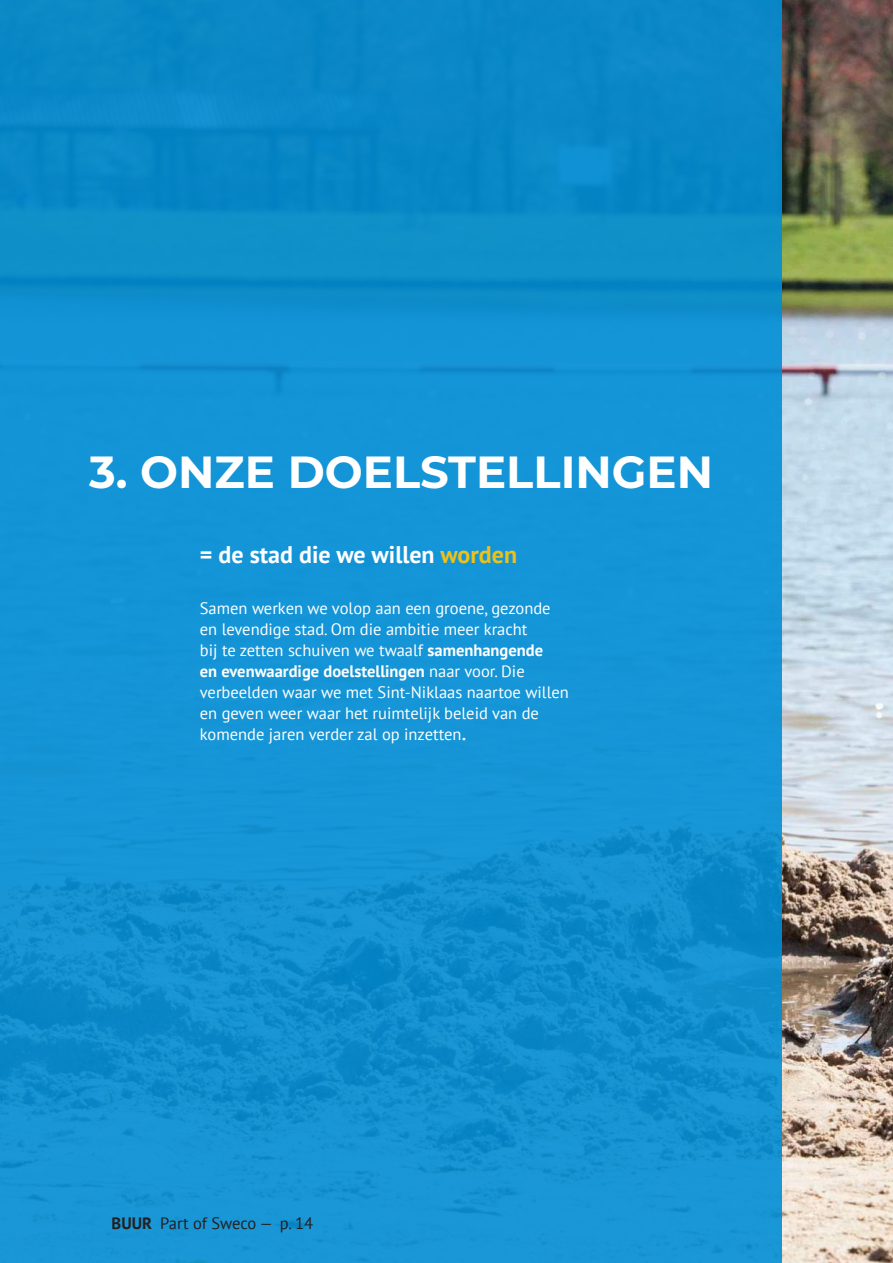
<style>
.page{position:relative;width:893px;height:1263px;background:#fff}
.page>*{position:absolute;margin:0;border:0;box-sizing:border-box;transform-origin:0 0}
.t1{font:700 45px "Montserrat";color:#fff}
.t2{font:700 24px "PT Sans";color:#fff}
.t3{font:16.5px/21px "PT Sans";color:#fff}
.t4{font:16.5px "PT Sans";letter-spacing:-.01em;color:#231f20}
.s1{color:#edc11c}
.s2{font-weight:700}
.s3{font-size:24px}
</style>
<div class="page">
<img style="left:781px;top:0;width:112px;height:1263px">
<div style="left:0;top:0;width:781px;height:1263px;background:linear-gradient(to right,#1291d1,#1190d0)"></div>
<h1 class="t1" style="left:89px;top:440px;width:625px">3. ONZE DOELSTELLINGEN</h1>
<h2 class="t2" style="left:200px;top:538px;width:319px">= de stad die we willen <span class="s1">worden</span></h2>
<p class="t3" style="left:200px;top:597px;width:371px">Samen werken we volop aan een groene, gezonde en levendige stad. Om die ambitie meer kracht<br>bij te zetten schuiven we twaalf <span class="s2">samenhangende<br>en evenwaardige doelstellingen</span> naar voor. Die verbeelden waar we met Sint-Niklaas naartoe willen en geven weer waar het ruimtelijk beleid van de komende jaren verder zal op inzetten<span class="s3">.</span></p>
<p class="t4" style="left:112px;top:1213px;width:203px"><span class="s2">BUUR</span> Part of Sweco — p. 14</p>
</div>
